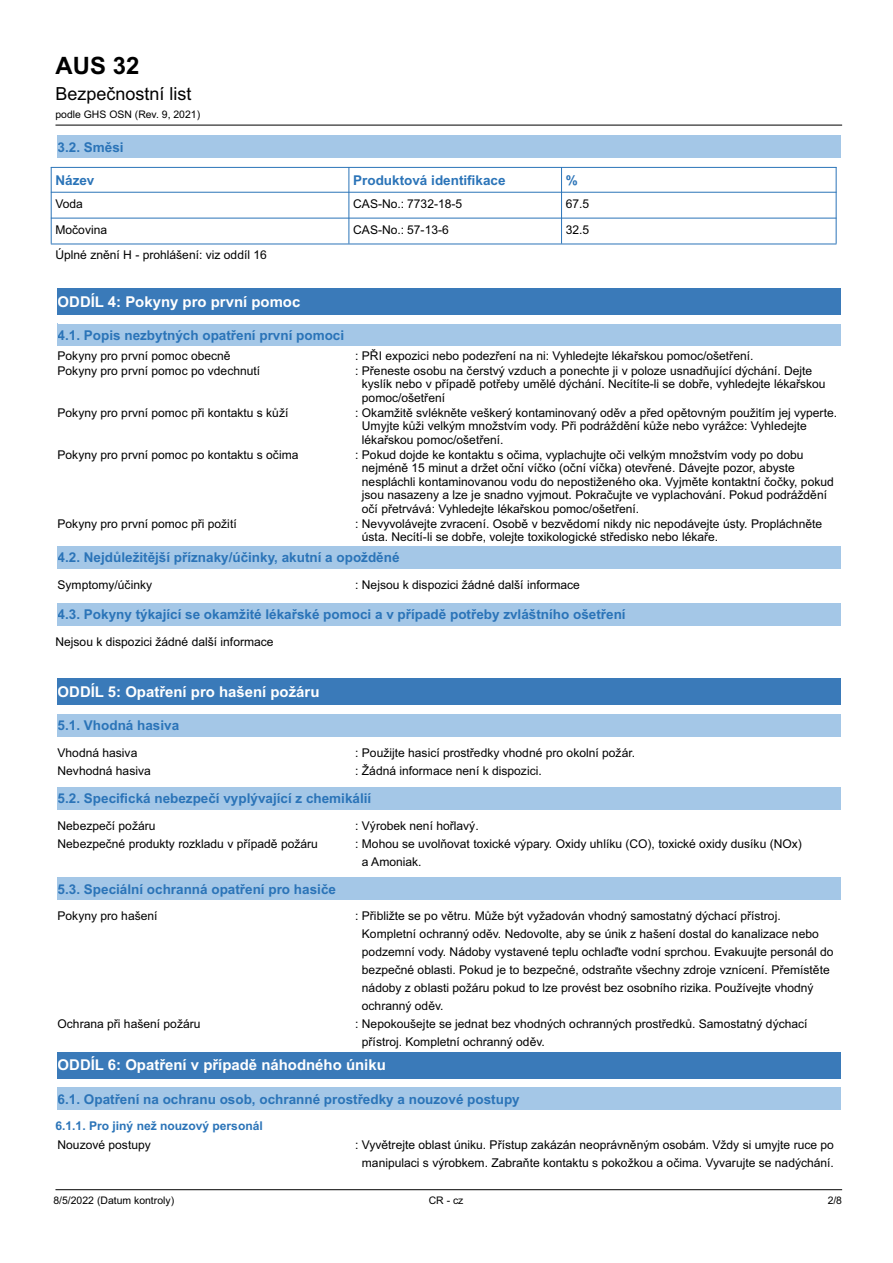
<style>
.page{position:relative;width:893px;height:1263px;background:#fff}
.page>*{position:absolute;margin:0;border:0;box-sizing:border-box;transform-origin:0 0}
.t1{font:700 23.85px "Arial";color:#000}
.t2{font:18px "Arial";color:#000}
.t3{font:700 14.85px "Arial";color:#fff}
.t4{font:700 13.5px "Arial";color:#2b74b8}
.t5{font:12.15px/13.5px "Arial";color:#000}
.t6{font:700 12.15px "Arial";color:#2b74b8}
.t7{font:10.35px "Arial";color:#000}
</style>
<div class="page">
<hr style="left:55px;top:125px;width:787px;height:1px;background:#000">
<hr style="left:55px;top:1189px;width:787px;height:1px;background:#000">
<div style="left:58px;top:136px;width:782px;height:22px;background:#a4c7e7"></div>
<hr style="left:57px;top:158px;width:784px;height:1px;background:#a4c7e7">
<svg style="left:57px;top:136px;width:1px;height:22px"></svg>
<svg style="left:840px;top:136px;width:1px;height:22px"></svg>
<hr style="left:51px;top:167px;width:785px;height:1px;background:#2b74b8">
<hr style="left:51px;top:192px;width:785px;height:1px;background:#2b74b8">
<hr style="left:51px;top:218px;width:785px;height:1px;background:#2b74b8">
<hr style="left:51px;top:244px;width:785px;height:1px;background:#2b74b8">
<hr style="left:51px;top:167px;width:1px;height:77px;background:#2b74b8">
<hr style="left:349px;top:167px;width:1px;height:77px;background:#2b74b8">
<hr style="left:561px;top:167px;width:1px;height:77px;background:#2b74b8">
<hr style="left:836px;top:167px;width:1px;height:77px;background:#2b74b8">
<div style="left:58px;top:288px;width:782px;height:26px;background:#3a7ab9"></div>
<hr style="left:57px;top:314px;width:784px;height:1px;background:#3a7ab9">
<svg style="left:57px;top:288px;width:1px;height:26px"></svg>
<svg style="left:840px;top:288px;width:1px;height:26px"></svg>
<div style="left:58px;top:324px;width:782px;height:22px;background:#a4c7e7"></div>
<hr style="left:57px;top:346px;width:784px;height:1px;background:#a4c7e7">
<svg style="left:57px;top:324px;width:1px;height:22px"></svg>
<svg style="left:840px;top:324px;width:1px;height:22px"></svg>
<div style="left:58px;top:547px;width:782px;height:21px;background:#a4c7e7"></div>
<hr style="left:57px;top:546px;width:784px;height:1px;background:#a4c7e7">
<hr style="left:57px;top:568px;width:784px;height:1px;background:#a4c7e7">
<svg style="left:57px;top:547px;width:1px;height:21px"></svg>
<svg style="left:840px;top:547px;width:1px;height:21px"></svg>
<div style="left:58px;top:603px;width:782px;height:22px;background:#a4c7e7"></div>
<hr style="left:57px;top:625px;width:784px;height:1px;background:#a4c7e7">
<svg style="left:57px;top:603px;width:1px;height:22px"></svg>
<svg style="left:840px;top:603px;width:1px;height:22px"></svg>
<div style="left:58px;top:678px;width:782px;height:27px;background:#3a7ab9"></div>
<svg style="left:57px;top:678px;width:1px;height:27px"></svg>
<svg style="left:840px;top:678px;width:1px;height:27px"></svg>
<div style="left:58px;top:714px;width:782px;height:22px;background:#a4c7e7"></div>
<hr style="left:57px;top:736px;width:784px;height:1px;background:#a4c7e7">
<svg style="left:57px;top:714px;width:1px;height:22px"></svg>
<svg style="left:840px;top:714px;width:1px;height:22px"></svg>
<div style="left:58px;top:788px;width:782px;height:21px;background:#a4c7e7"></div>
<hr style="left:57px;top:787px;width:784px;height:1px;background:#a4c7e7">
<hr style="left:57px;top:809px;width:784px;height:1px;background:#a4c7e7">
<svg style="left:57px;top:788px;width:1px;height:21px"></svg>
<svg style="left:840px;top:788px;width:1px;height:21px"></svg>
<div style="left:58px;top:878px;width:782px;height:21px;background:#a4c7e7"></div>
<hr style="left:57px;top:877px;width:784px;height:1px;background:#a4c7e7">
<hr style="left:57px;top:899px;width:784px;height:1px;background:#a4c7e7">
<svg style="left:57px;top:878px;width:1px;height:21px"></svg>
<svg style="left:840px;top:878px;width:1px;height:21px"></svg>
<div style="left:58px;top:1052px;width:782px;height:26px;background:#3a7ab9"></div>
<hr style="left:57px;top:1078px;width:784px;height:1px;background:#3a7ab9">
<svg style="left:57px;top:1052px;width:1px;height:26px"></svg>
<svg style="left:840px;top:1052px;width:1px;height:26px"></svg>
<div style="left:58px;top:1088px;width:782px;height:21px;background:#a4c7e7"></div>
<hr style="left:57px;top:1087px;width:784px;height:1px;background:#a4c7e7">
<hr style="left:57px;top:1109px;width:784px;height:1px;background:#a4c7e7">
<svg style="left:57px;top:1088px;width:1px;height:21px"></svg>
<svg style="left:840px;top:1088px;width:1px;height:21px"></svg>
<h1 class="t1" style="left:55px;top:57px;width:85px">AUS 32</h1>
<h2 class="t2" style="left:55px;top:87px;width:138px">Bezpečnostní list</h2>
<p class="t7" style="left:55px;top:111px;width:146px">podle GHS OSN (Rev. 9, 2021)</p>
<p class="t4" style="left:58px;top:142px;width:68px">3.2. Směsi</p>
<p class="t4" style="left:55px;top:175px;width:41px">Název</p>
<p class="t4" style="left:353px;top:175px;width:154px">Produktová identifikace</p>
<p class="t4" style="left:566px;top:175px;width:14px">%</p>
<p class="t5" style="left:55px;top:198px;width:29px">Voda</p>
<p class="t5" style="left:353px;top:198px;width:111px">CAS-No.: 7732-18-5</p>
<p class="t5" style="left:566px;top:198px;width:25px">67.5</p>
<p class="t5" style="left:55px;top:224px;width:53px">Močovina</p>
<p class="t5" style="left:353px;top:224px;width:97px">CAS-No.: 57-13-6</p>
<p class="t5" style="left:566px;top:224px;width:25px">32.5</p>
<p class="t5" style="left:55px;top:249px;width:213px">Úplné znění H - prohlášení: viz oddíl 16</p>
<p class="t3" style="left:58px;top:296px;width:244px">ODDÍL 4: Pokyny pro první pomoc</p>
<p class="t4" style="left:58px;top:330px;width:288px">4.1. Popis nezbytných opatření první pomoci</p>
<p class="t5" style="left:58px;top:350px;width:175px">Pokyny pro první pomoc obecně</p>
<p class="t5" style="left:355px;top:350px;width:400px">: PŘI expozici nebo podezření na ni: Vyhledejte lékařskou pomoc/ošetření.</p>
<p class="t5" style="left:58px;top:365px;width:204px">Pokyny pro první pomoc po vdechnutí</p>
<p class="t5" style="left:362px;top:365px;width:465px;text-indent:-7px">: Přeneste osobu na čerstvý vzduch a ponechte ji v poloze usnadňující dýchání. Dejte kyslík nebo v případě potřeby umělé dýchání. Necítíte-li se dobře, vyhledejte lékařskou pomoc/ošetření</p>
<p class="t5" style="left:58px;top:407px;width:232px">Pokyny pro první pomoc při kontaktu s kůží</p>
<p class="t5" style="left:362px;top:407px;width:477px;text-indent:-7px">: Okamžitě svlékněte veškerý kontaminovaný oděv a před opětovným použitím jej vyperte.<br>Umyjte kůži velkým množstvím vody. Při podráždění kůže nebo vyrážce: Vyhledejte lékařskou pomoc/ošetření.</p>
<p class="t5" style="left:58px;top:449px;width:242px">Pokyny pro první pomoc po kontaktu s očima</p>
<p class="t5" style="left:362px;top:449px;width:473px;text-indent:-7px">: Pokud dojde ke kontaktu s očima, vyplachujte oči velkým množstvím vody po dobu nejméně 15 minut a držet oční víčko (oční víčka) otevřené. Dávejte pozor, abyste nespláchli kontaminovanou vodu do nepostiženého oka. Vyjměte kontaktní čočky, pokud jsou nasazeny a lze je snadno vyjmout. Pokračujte ve vyplachování. Pokud podráždění očí přetrvává: Vyhledejte lékařskou pomoc/ošetření.</p>
<p class="t5" style="left:58px;top:518px;width:181px">Pokyny pro první pomoc při požití</p>
<p class="t5" style="left:362px;top:518px;width:462px;text-indent:-7px">: Nevyvolávejte zvracení. Osobě v bezvědomí nikdy nic nepodávejte ústy. Propláchněte ústa. Necítí-li se dobře, volejte toxikologické středisko nebo lékaře.</p>
<p class="t4" style="left:58px;top:552px;width:343px">4.2. Nejdůležitější příznaky/účinky, akutní a opožděné</p>
<p class="t5" style="left:58px;top:579px;width:96px">Symptomy/účinky</p>
<p class="t5" style="left:355px;top:579px;width:226px">: Nejsou k dispozici žádné další informace</p>
<p class="t4" style="left:58px;top:609px;width:569px">4.3. Pokyny týkající se okamžité lékařské pomoci a v případě potřeby zvláštního ošetření</p>
<p class="t5" style="left:55px;top:636px;width:220px">Nejsou k dispozici žádné další informace</p>
<p class="t3" style="left:58px;top:686px;width:263px">ODDÍL 5: Opatření pro hašení požáru</p>
<p class="t4" style="left:58px;top:720px;width:123px">5.1. Vhodná hasiva</p>
<p class="t5" style="left:58px;top:747px;width:81px">Vhodná hasiva</p>
<p class="t5" style="left:355px;top:747px;width:281px">: Použijte hasicí prostředky vhodné pro okolní požár.</p>
<p class="t5" style="left:58px;top:765px;width:95px">Nevhodná hasiva</p>
<p class="t5" style="left:355px;top:765px;width:188px">: Žádná informace není k dispozici.</p>
<p class="t4" style="left:58px;top:794px;width:315px">5.2. Specifická nebezpečí vyplývající z chemikálií</p>
<p class="t5" style="left:58px;top:820px;width:99px">Nebezpečí požáru</p>
<p class="t5" style="left:355px;top:820px;width:125px">: Výrobek není hořlavý.</p>
<p class="t5" style="left:58px;top:838px;width:262px">Nebezpečné produkty rozkladu v případě požáru</p>
<p class="t5" style="left:362px;top:836px;width:442px;line-height:18px;text-indent:-7px">: Mohou se uvolňovat toxické výpary. Oxidy uhlíku (CO), toxické oxidy dusíku (NOx) a Amoniak.</p>
<p class="t4" style="left:58px;top:884px;width:280px">5.3. Speciální ochranná opatření pro hasiče</p>
<p class="t5" style="left:58px;top:910px;width:102px">Pokyny pro hašení</p>
<p class="t5" style="left:362px;top:908px;width:473px;line-height:18px;text-indent:-7px">: Přibližte se po větru. Může být vyžadován vhodný samostatný dýchací přístroj.<br>Kompletní ochranný oděv. Nedovolte, aby se únik z hašení dostal do kanalizace nebo podzemní vody. Nádoby vystavené teplu ochlaďte vodní sprchou. Evakuujte personál do bezpečné oblasti. Pokud je to bezpečné, odstraňte všechny zdroje vznícení. Přemístěte nádoby z oblasti požáru pokud to lze provést bez osobního rizika. Používejte vhodný ochranný oděv.</p>
<p class="t5" style="left:58px;top:1018px;width:144px">Ochrana při hašení požáru</p>
<p class="t5" style="left:362px;top:1016px;width:447px;line-height:18px;text-indent:-7px">: Nepokoušejte se jednat bez vhodných ochranných prostředků. Samostatný dýchací přístroj. Kompletní ochranný oděv.</p>
<p class="t3" style="left:58px;top:1060px;width:330px">ODDÍL 6: Opatření v případě náhodného úniku</p>
<p class="t4" style="left:58px;top:1094px;width:464px">6.1. Opatření na ochranu osob, ochranné prostředky a nouzové postupy</p>
<p class="t6" style="left:55px;top:1121px;width:209px">6.1.1. Pro jiný než nouzový personál</p>
<p class="t5" style="left:58px;top:1139px;width:95px">Nouzové postupy</p>
<p class="t5" style="left:355px;top:1137px;width:480px;line-height:18px;text-align:center">: Vyvětrejte oblast úniku. Přístup zakázán neoprávněným osobám. Vždy si umyjte ruce po manipulaci s výrobkem. Zabraňte kontaktu s pokožkou a očima. Vyvarujte se nadýchání.</p>
<p class="t7" style="left:53px;top:1197px;width:122px">8/5/2022 (Datum kontroly)</p>
<p class="t7" style="left:429px;top:1197px;width:36px">CR - cz</p>
<p class="t7" style="left:828px;top:1196px;width:16px">2/8</p>
</div>
